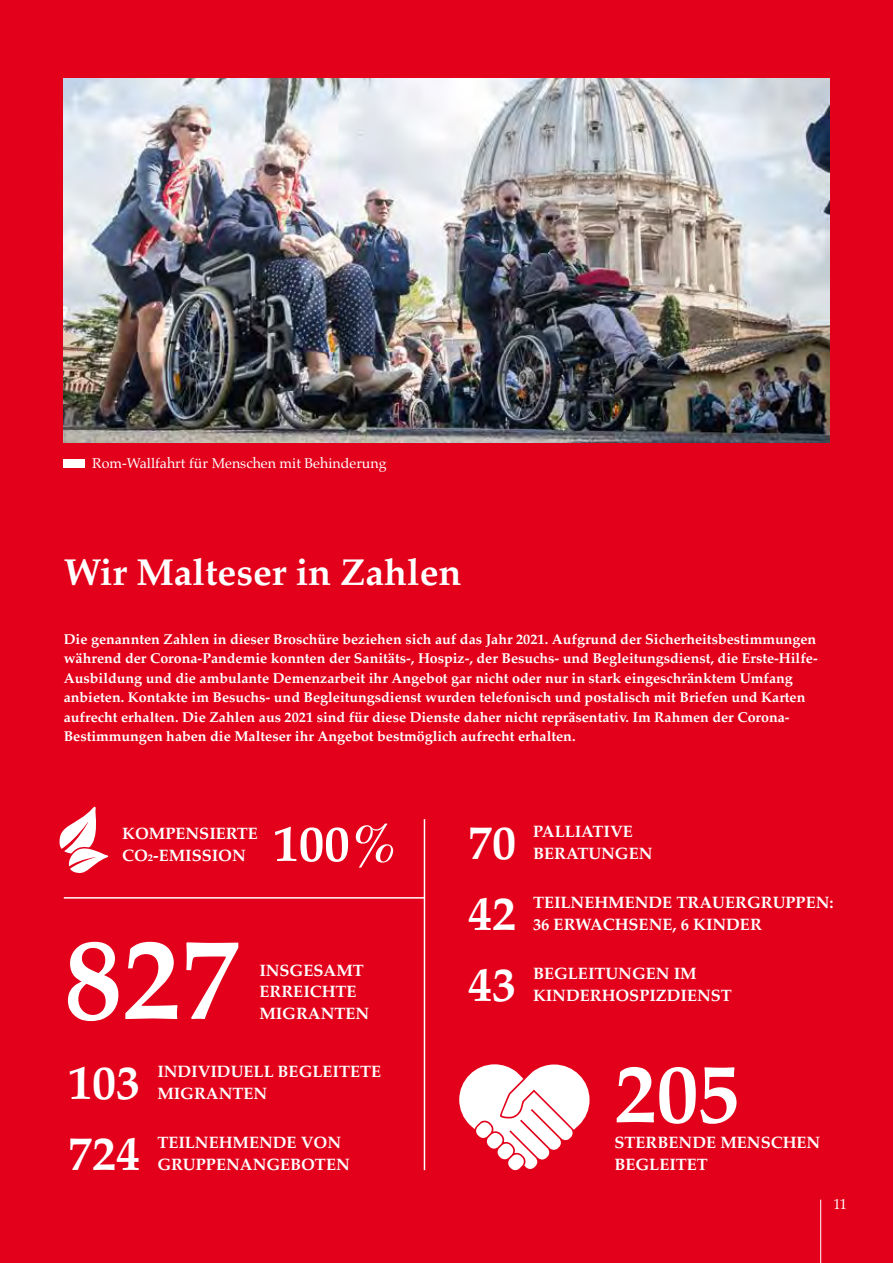
<style>
.page{position:relative;width:893px;height:1263px;background:#e2001a}
.page>*{position:absolute;margin:0;border:0;box-sizing:border-box;transform-origin:0 0}
.t1{font:700 117px "Palatino";color:#fff}
.t2{font:700 84px "Palatino";color:#fff}
.t3{font:700 51px "Palatino";color:#fff}
.t4{font:700 48px "Palatino";color:#fff}
.t5{font:700 37.5px "Palatino";color:#fff}
.t6{font:700 16.5px/21.8px "Palatino";color:#fff}
.t7{font:700 14.25px/19.5px "Palatino";color:#fff}
.t8{font:14.25px "Palatino";color:#fff}
</style>
<div class="page">
<img style="left:64px;top:78px;width:765px;height:364px">
<div style="left:64px;top:459px;width:21px;height:9px;background:#fff"></div>
<svg style="left:459px;top:1064px;width:130px;height:106px"></svg>
<hr style="left:424px;top:819px;width:1px;height:351px;background:#fff">
<hr style="left:64px;top:897px;width:361px;height:1px;background:#fff">
<svg style="left:59px;top:806px;width:50px;height:68px"></svg>
<hr style="left:820px;top:1199px;width:1px;height:64px;background:#fff">
<p class="t8" style="left:92px;top:451px;width:296px">Rom-Wallfahrt für Menschen mit Behinderung</p>
<h3 class="t5" style="left:64px;top:540px;width:399px">Wir Malteser in Zahlen</h3>
<p class="t7" style="left:64px;top:629px;width:755px">Die genannten Zahlen in dieser Broschüre beziehen sich auf das Jahr 2021. Aufgrund der Sicherheitsbestimmungen während der Corona-Pandemie konnten der Sanitäts-, Hospiz-, der Besuchs- und Begleitungsdienst, die Erste-Hilfe-Ausbildung und die ambulante Demenzarbeit ihr Angebot gar nicht oder nur in stark eingeschränktem Umfang anbieten. Kontakte im Besuchs- und Begleitungsdienst wurden telefonisch und postalisch mit Briefen und Karten aufrecht erhalten. Die Zahlen aus 2021 sind für diese Dienste daher nicht repräsentativ. Im Rahmen der Corona-Bestimmungen haben die Malteser ihr Angebot bestmöglich aufrecht erhalten.</p>
<p class="t6" style="left:122px;top:822px;width:137px">KOMPENSIERTE<br>CO₂-EMISSION</p>
<h3 class="t3" style="left:273px;top:800px;width:128px">100%</h3>
<h1 class="t1" style="left:64px;top:879px;width:177px">827</h1>
<p class="t6" style="left:259px;top:959px;width:111px">INSGESAMT<br>ERREICHTE<br>MIGRANTEN</p>
<h3 class="t4" style="left:68px;top:1041px;width:74px">103</h3>
<p class="t6" style="left:157px;top:1060px;width:225px">INDIVIDUELL BEGLEITETE<br>MIGRANTEN</p>
<h3 class="t4" style="left:68px;top:1113px;width:74px">724</h3>
<p class="t6" style="left:157px;top:1131px;width:194px">TEILNEHMENDE VON<br>GRUPPENANGEBOTEN</p>
<h3 class="t4" style="left:468px;top:801px;width:49px">70</h3>
<p class="t6" style="left:533px;top:820px;width:121px">PALLIATIVE<br>BERATUNGEN</p>
<h3 class="t4" style="left:468px;top:872px;width:49px">42</h3>
<p class="t6" style="left:533px;top:891px;width:302px">TEILNEHMENDE TRAUERGRUPPEN:<br>36 ERWACHSENE, 6 KINDER</p>
<h3 class="t4" style="left:468px;top:944px;width:49px">43</h3>
<p class="t6" style="left:533px;top:962px;width:200px">BEGLEITUNGEN IM<br>KINDERHOSPIZDIENST</p>
<h2 class="t2" style="left:614px;top:1022px;width:127px">205</h2>
<p class="t6" style="left:614px;top:1131px;width:207px">STERBENDE MENSCHEN<br>BEGLEITET</p>
<p class="t8" style="left:833px;top:1192px;width:15px">11</p>
</div>
